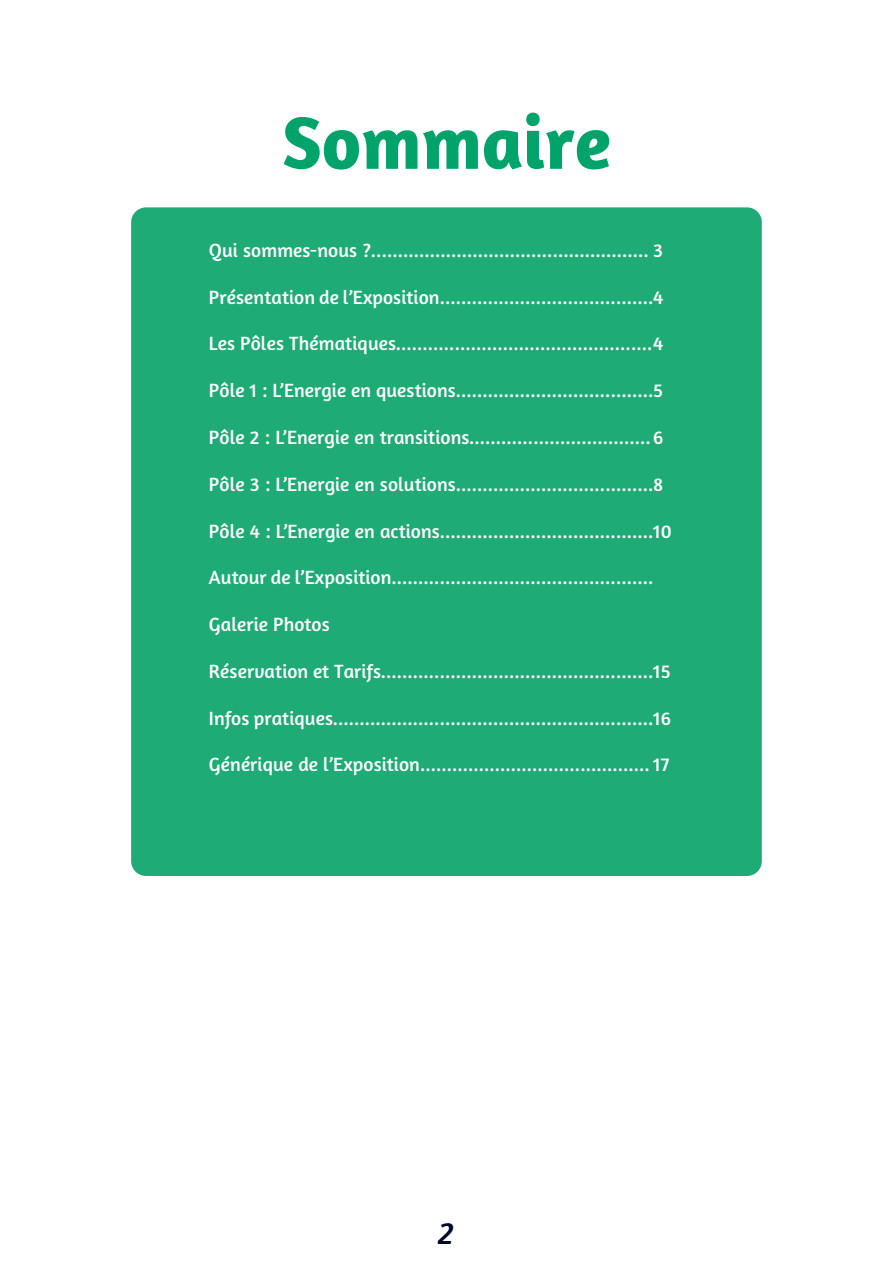
<style>
.page{position:relative;width:893px;height:1263px;background:#fff}
.page>*{position:absolute;margin:0;border:0;box-sizing:border-box;transform-origin:0 0}
.t1{font:700 75.6px "Amaranth";color:#00a36a}
.t2{font:italic 33px "Amaranth";color:#00072d}
.Les_gros_titres{font:19.5px "Amaranth";letter-spacing:.005em;color:#fff}
</style>
<div class="page">
<div style="left:130px;top:207px;width:633px;height:670px;background:#1eab75;border-radius:16px"></div>
<p class="t1" style="left:282px;top:95px;width:330px">Sommaire</p>
<p class="Les_gros_titres" style="left:209px;top:239px;width:456px">Qui sommes-nous ?.................................................... 3</p>
<p class="Les_gros_titres" style="left:209px;top:286px;width:456px">Présentation de l’Exposition........................................4</p>
<p class="Les_gros_titres" style="left:209px;top:332px;width:456px">Les Pôles Thématiques................................................4</p>
<p class="Les_gros_titres" style="left:209px;top:379px;width:456px">Pôle 1 : L’Energie en questions.....................................5</p>
<p class="Les_gros_titres" style="left:209px;top:426px;width:456px">Pôle 2 : L’Energie en transitions..................................6</p>
<p class="Les_gros_titres" style="left:209px;top:473px;width:456px">Pôle 3 : L’Energie en solutions.....................................8</p>
<p class="Les_gros_titres" style="left:209px;top:519px;width:464px">Pôle 4 : L’Energie en actions........................................10</p>
<p class="Les_gros_titres" style="left:209px;top:566px;width:446px">Autour de l’Exposition.................................................</p>
<p class="Les_gros_titres" style="left:209px;top:613px;width:122px">Galerie Photos</p>
<p class="Les_gros_titres" style="left:209px;top:660px;width:463px">Réservation et Tarifs...................................................15</p>
<p class="Les_gros_titres" style="left:209px;top:706px;width:464px">Infos pratiques............................................................16</p>
<p class="Les_gros_titres" style="left:209px;top:753px;width:462px">Générique de l’Exposition........................................... 17</p>
<h2 class="t2" style="left:438px;top:1214px;width:18px">2</h2>
</div>
